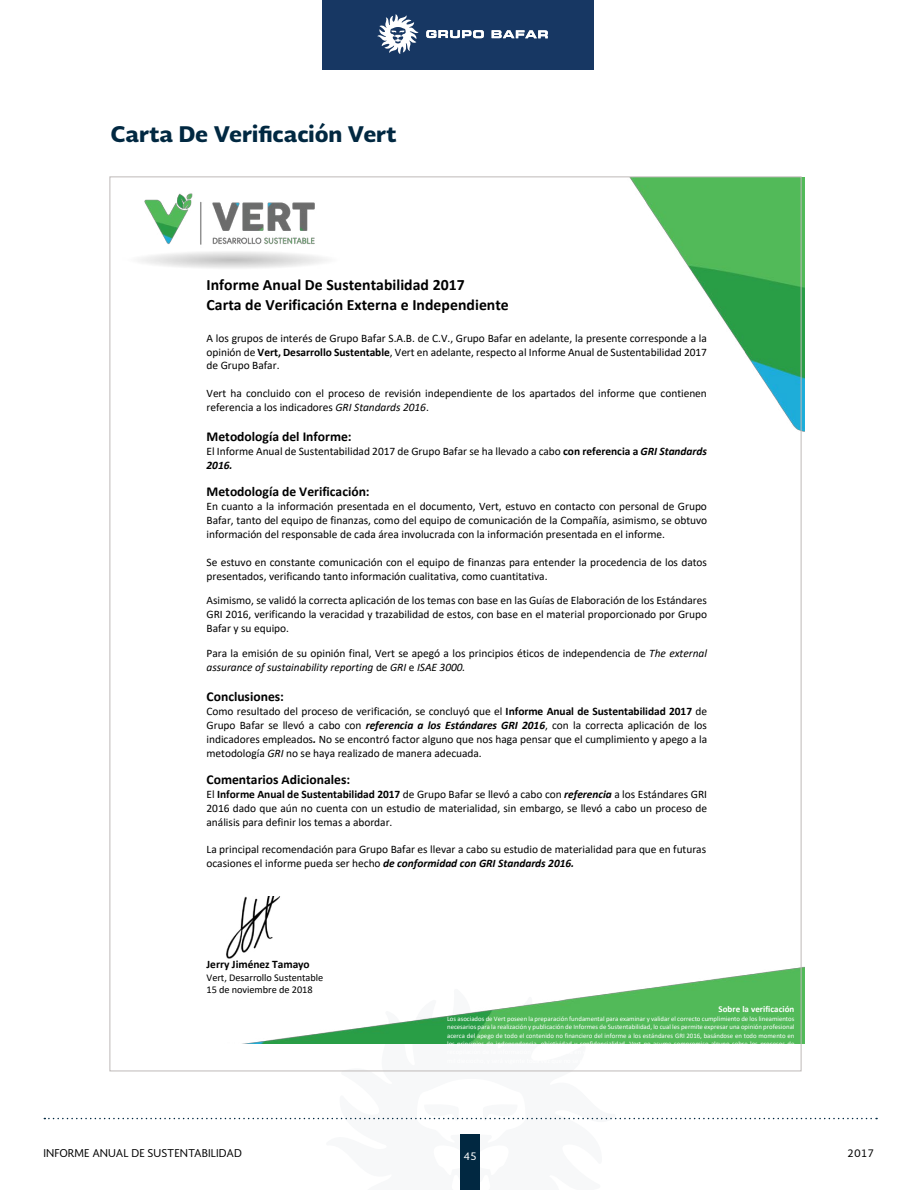
<style>
.page{position:relative;width:918px;height:1190px;background:#fff}
.page>*{position:absolute;margin:0;border:0;box-sizing:border-box;transform-origin:0 0}
.t1{font:900 21px "Soberana Sans";color:#012841}
.t2{font:700 15.75px/19.5px "Calibri";color:#000}
.t3{font:700 13.65px "Calibri";color:#000}
.t4{font:11.4px/13.8px "Calibri";letter-spacing:-.005em;color:#000;text-align:justify}
.t5{font:700 11.4px "Calibri";letter-spacing:-.005em;color:#000}
.t6{font:10.5px "Soberana Sans";color:#000}
.t7{font:10.5px "Soberana Sans";color:#fff}
.t8{font:10.35px/12.3px "Calibri";letter-spacing:-.005em;color:#000}
.t9{font:700 9px "Calibri";letter-spacing:.005em;color:#fff}
.t10{font:6.75px/8.4px "Calibri";color:#fff;text-align:justify}
.s1{font-weight:700}
.s2{font-style:italic}
.s3{font-weight:700;font-style:italic}
</style>
<div class="page">
<div style="left:322px;top:0;width:272px;height:69px;background:#173763"></div>
<svg style="left:326px;top:1043px;width:290px;height:29px"></svg>
<div style="left:460px;top:1134px;width:20px;height:56px;background:#012841"></div>
<svg style="left:377px;top:14px;width:41px;height:40px"></svg>
<svg style="left:426px;top:30px;width:58px;height:8px"></svg>
<svg style="left:492px;top:30px;width:56px;height:8px"></svg>
<svg style="left:44px;top:1117px;width:833px;height:3px"></svg>
<img style="left:245px;top:178px;width:559px;height:865px">
<img style="left:226px;top:897px;width:59px;height:63px">
<img style="left:109px;top:179px;width:257px;height:110px">
<h1 class="t1" style="left:111px;top:119px;width:287px">Carta De Verificación Vert</h1>
<h2 class="t2" style="left:207px;top:275px;width:304px">Informe Anual De Sustentabilidad 2017<br>Carta de Verificación Externa e Independiente</h2>
<p class="t4" style="left:207px;top:331px;width:502px">A los grupos de interés de Grupo Bafar S.A.B. de C.V., Grupo Bafar en adelante, la presente corresponde a la opinión de <span class="s1">Vert, Desarrollo Sustentable</span>, Vert en adelante, respecto al Informe Anual de Sustentabilidad 2017 de Grupo Bafar.</p>
<p class="t4" style="left:207px;top:386px;width:502px">Vert ha concluido con el proceso de revisión independiente de los apartados del informe que contienen referencia a los indicadores <span class="s2">GRI Standards 2016</span>.</p>
<p class="t3" style="left:207px;top:426px;width:147px">Metodología del Informe:</p>
<p class="t4" style="left:207px;top:444px;width:502px">El Informe Anual de Sustentabilidad 2017 de Grupo Bafar se ha llevado a cabo <span class="s1">con referencia a</span> <span class="s3">GRI Standards<br>2016.</span></p>
<p class="t3" style="left:207px;top:481px;width:165px">Metodología de Verificación:</p>
<p class="t4" style="left:207px;top:499px;width:502px">En cuanto a la información presentada en el documento, Vert, estuvo en contacto con personal de Grupo Bafar, tanto del equipo de finanzas, como del equipo de comunicación de la Compañía, asimismo, se obtuvo información del responsable de cada área involucrada con la información presentada en el informe.</p>
<p class="t4" style="left:207px;top:555px;width:502px">Se estuvo en constante comunicación con el equipo de finanzas para entender la procedencia de los datos presentados, verificando tanto información cualitativa, como cuantitativa.</p>
<p class="t4" style="left:207px;top:593px;width:502px">Asimismo, se validó la correcta aplicación de los temas con base en las Guías de Elaboración de los Estándares GRI 2016, verificando la veracidad y trazabilidad de estos, con base en el material proporcionado por Grupo Bafar y su equipo.</p>
<p class="t4" style="left:207px;top:646px;width:502px">Para la emisión de su opinión final, Vert se apegó a los principios éticos de independencia de <span class="s2">The external assurance of sustainability reporting</span> de <span class="s2">GRI</span> e <span class="s2">ISAE 3000.</span></p>
<p class="t3" style="left:207px;top:686px;width:79px">Conclusiones:</p>
<p class="t4" style="left:207px;top:704px;width:502px">Como resultado del proceso de verificación, se concluyó que el <span class="s1">Informe Anual de Sustentabilidad 2017</span> de Grupo Bafar se llevó a cabo con <span class="s3">referencia a los Estándares GRI 2016</span>, con la correcta aplicación de los indicadores empleados<span class="s3">.</span> No se encontró factor alguno que nos haga pensar que el cumplimiento y apego a la metodología <span class="s2">GRI</span> no se haya realizado de manera adecuada.</p>
<p class="t3" style="left:207px;top:769px;width:145px">Comentarios Adicionales:</p>
<p class="t4" style="left:207px;top:787px;width:502px">El <span class="s1">Informe Anual de Sustentabilidad 2017</span> de Grupo Bafar se llevó a cabo con <span class="s3">referencia</span> a los Estándares GRI 2016 dado que aún no cuenta con un estudio de materialidad, sin embargo, se llevó a cabo un proceso de análisis para definir los temas a abordar.</p>
<p class="t4" style="left:207px;top:842px;width:501px">La principal recomendación para Grupo Bafar es llevar a cabo su estudio de materialidad para que en futuras ocasiones el informe pueda ser hecho <span class="s3">de conformidad con GRI Standards 2016.</span></p>
<p class="t5" style="left:207px;top:956px;width:105px">Jerry Jiménez Tamayo</p>
<p class="t8" style="left:207px;top:971px;width:118px">Vert, Desarrollo Sustentable<br>15 de noviembre de 2018</p>
<p class="t9" style="left:719px;top:1002px;width:77px">Sobre la verificación</p>
<p class="t10" style="left:447px;top:1014px;width:349px">Los asociados de Vert poseen la preparación fundamental para examinar y validar el correcto cumplimiento de los lineamientos necesarios para la realización y publicación de Informes de Sustentabilidad, lo cual les permite expresar una opinión profesional acerca del apego de todo el contenido no financiero del informe a los estándares GRI 2016, basándose en todo momento en los principios de independencia, objetividad y confidencialidad. Vert no asume compromiso alguno sobre los procesos de</p>
<p class="t6" style="left:44px;top:1146px;width:200px">INFORME ANUAL DE SUSTENTABILIDAD</p>
<p class="t7" style="left:463px;top:1148px;width:15px">45</p>
<p class="t6" style="left:847px;top:1146px;width:29px">2017</p>
</div>
